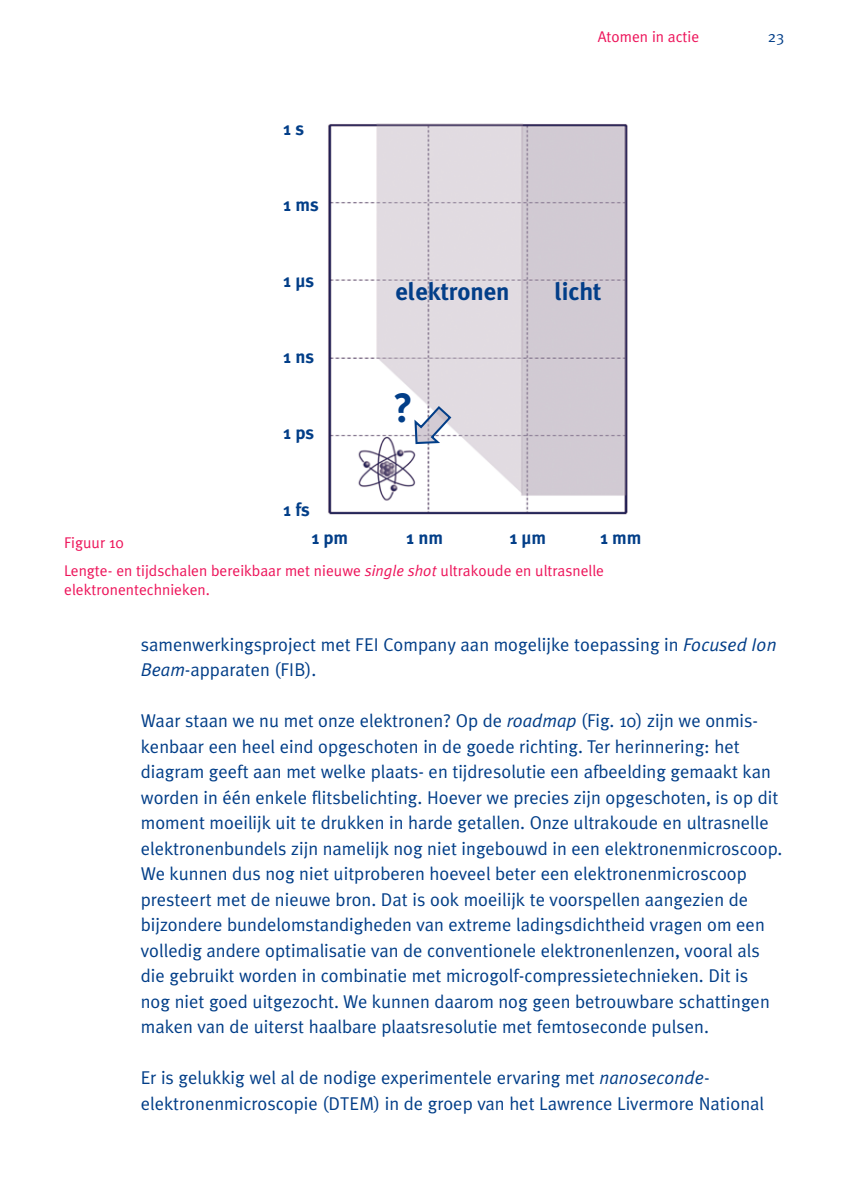
<style>
.page{position:relative;width:842px;height:1191px;background:#fff}
.page>*{position:absolute;margin:0;border:0;box-sizing:border-box;transform-origin:0 0}
.t1{font:700 41.2px "Meta Plus";color:#023e88}
.t2{font:700 24.6px "Meta Plus";color:#023e88}
.t3{font:700 18.6px "Meta Plus";color:#023e88}
.t4{font:18.4px/25.6px "Meta Plus Normal";color:#023e88}
.t5{font:15.6px/19px "Meta Plus Normal";color:#ed145a}
.t6{font:15.6px "Meta Plus Normal";color:#023e88}
.s1{font-style:italic}
</style>
<div class="page">
<img style="left:328px;top:123px;width:299px;height:391px">
<svg style="left:413px;top:404px;width:40px;height:41px"></svg>
<p class="t3" style="left:284px;top:121px;width:22px">1 s</p>
<p class="t3" style="left:284px;top:197px;width:37px">1 ms</p>
<p class="t3" style="left:284px;top:273px;width:32px">1 µs</p>
<p class="t3" style="left:284px;top:349px;width:32px">1 ns</p>
<p class="t3" style="left:284px;top:425px;width:32px">1 ps</p>
<p class="t3" style="left:284px;top:501px;width:28px">1 fs</p>
<p class="t5" style="left:598px;top:29px;width:103px">Atomen in actie</p>
<p class="t6" style="left:768px;top:31px;width:18px">23</p>
<h2 class="t2" style="left:395px;top:281px;width:116px">elektronen</h2>
<h2 class="t2" style="left:554px;top:281px;width:49px">licht</h2>
<h1 class="t1" style="left:393px;top:391px;width:21px">?</h1>
<p class="t5" style="left:64px;top:534px;width:61px">Figuur 10</p>
<p class="t3" style="left:312px;top:529px;width:38px">1 pm</p>
<p class="t3" style="left:407px;top:529px;width:38px">1 nm</p>
<p class="t3" style="left:510px;top:529px;width:38px">1 µm</p>
<p class="t3" style="left:600px;top:529px;width:43px">1 mm</p>
<p class="t5" style="left:64px;top:562px;width:541px">Lengte- en tijdschalen bereikbaar met nieuwe <span class="s1">single shot</span> ultrakoude en ultrasnelle elektronentechnieken.</p>
<p class="t4" style="left:141px;top:633px;width:637px">samenwerkingsproject met FEI Company aan mogelijke toepassing in <span class="s1">Focused Ion<br>Beam</span>-apparaten (FIB).</p>
<p class="t4" style="left:141px;top:709px;width:643px">Waar staan we nu met onze elektronen? Op de <span class="s1">roadmap</span> (Fig. 10) zijn we onmis&shy;kenbaar een heel eind opgeschoten in de goede richting. Ter herinnering: het diagram geeft aan met welke plaats- en tijdresolutie een afbeelding gemaakt kan worden in één enkele flitsbelichting. Hoever we precies zijn opgeschoten, is op dit moment moeilijk uit te drukken in harde getallen. Onze ultrakoude en ultrasnelle elektronenbundels zijn namelijk nog niet ingebouwd in een elektronenmicroscoop.<br>We kunnen dus nog niet uitproberen hoeveel beter een elektronenmicroscoop presteert met de nieuwe bron. Dat is ook moeilijk te voorspellen aangezien de bijzondere bundelomstandigheden van extreme ladingsdichtheid vragen om een volledig andere optimalisatie van de conventionele elektronenlenzen, vooral als die gebruikt worden in combinatie met microgolf-compressietechnieken. Dit is<br>nog niet goed uitgezocht. We kunnen daarom nog geen betrouwbare schattingen maken van de uiterst haalbare plaatsresolutie met femtoseconde pulsen.</p>
<p class="t4" style="left:141px;top:1066px;width:625px">Er is gelukkig wel al de nodige experimentele ervaring met <span class="s1">nanoseconde&shy;</span>elektronenmicroscopie (DTEM) in de groep van het Lawrence Livermore National</p>
</div>
